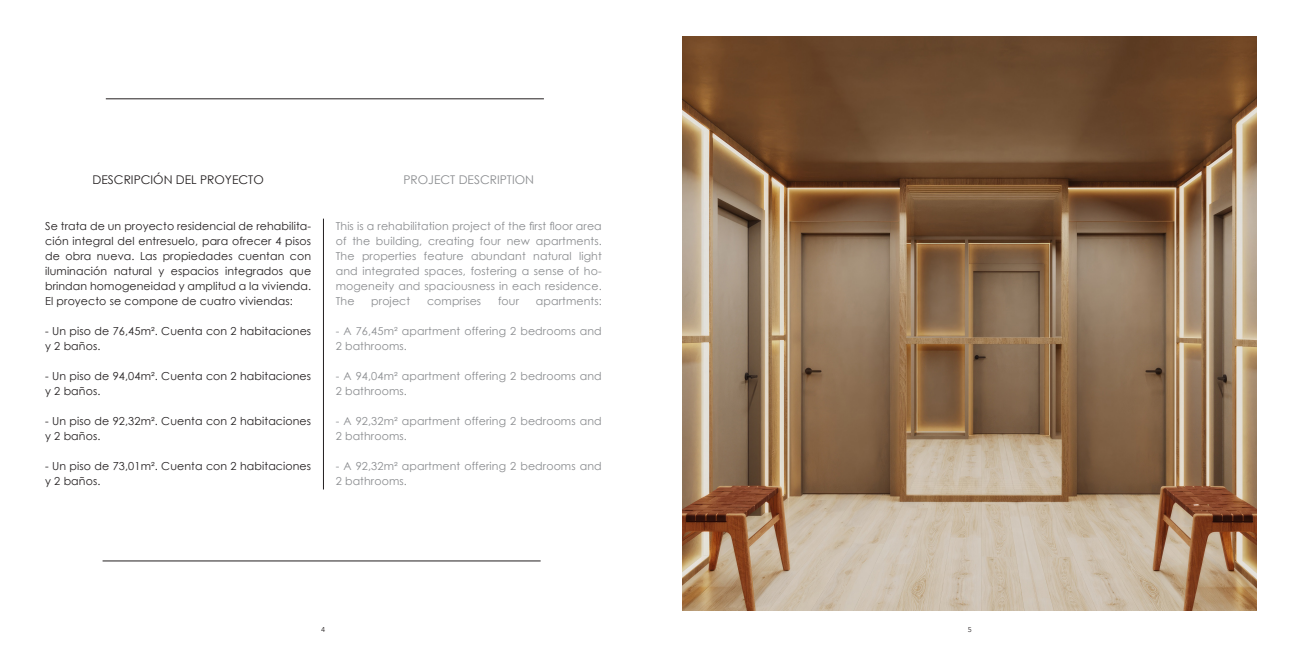
<style>
.page{position:relative;width:1293px;height:647px;background:#fff}
.page>*{position:absolute;margin:0;border:0;box-sizing:border-box;transform-origin:0 0}
.t1{font:12px "Century Gothic";color:#231f20}
.t2{font:12px "Century Gothic";color:#8a8c8f}
.INGLES_TEXTO{font:11px/15px "Century Gothic";letter-spacing:.01em;color:#8a8c8f}
.CASTELLANO{font:11px/15px "Century Gothic";letter-spacing:.01em;color:#231f20}
.t3{font:7px "Avenir Next";color:#231f20}
</style>
<div class="page">
<img style="left:102px;top:98px;width:442px;height:464px">
<img style="left:682px;top:36px;width:575px;height:574px">
<p class="t1" style="left:93px;top:171px;width:173px">DESCRIPCIÓN DEL PROYECTO</p>
<p class="t2" style="left:403px;top:171px;width:132px">PROJECT DESCRIPTION</p>
<p class="INGLES_TEXTO" style="left:336px;top:218px;width:267px;text-align:justify">This is a rehabilitation project of the first floor area of the building, creating four new apartments.<br>The properties feature abundant natural light and integrated spaces, fostering a sense of ho&shy;mogeneity and spaciousness in each residence.<br>The</p>
<p class="CASTELLANO" style="left:45px;top:218px;width:267px;text-align:justify">Se trata de un proyecto residencial de rehabilita&shy;ción integral del entresuelo, para ofrecer 4 pisos de obra nueva. Las propiedades cuentan con iluminación natural y espacios integrados que brindan homogeneidad y amplitud a la vivienda.</p>
<p class="CASTELLANO" style="left:45px;top:293px;width:249px">El proyecto se compone de cuatro viviendas:</p>
<p class="CASTELLANO" style="left:45px;top:323px;width:267px">- Un piso de 76,45m². Cuenta con 2 habitaciones y 2 baños.</p>
<p class="CASTELLANO" style="left:45px;top:368px;width:267px">- Un piso de 94,04m². Cuenta con 2 habitaciones y 2 baños.</p>
<p class="CASTELLANO" style="left:45px;top:413px;width:267px">- Un piso de 92,32m². Cuenta con 2 habitaciones y 2 baños.</p>
<p class="CASTELLANO" style="left:45px;top:458px;width:267px">- Un piso de 73,01m². Cuenta con 2 habitaciones y 2 baños.</p>
<p class="INGLES_TEXTO" style="left:371px;top:293px;width:40px">project</p>
<p class="INGLES_TEXTO" style="left:427px;top:293px;width:56px">comprises</p>
<p class="INGLES_TEXTO" style="left:498px;top:293px;width:22px">four</p>
<p class="INGLES_TEXTO" style="left:536px;top:293px;width:67px">apartments:</p>
<p class="INGLES_TEXTO" style="left:336px;top:323px;width:267px">- A 76,45m² apartment offering 2 bedrooms and<br>2 bathrooms.</p>
<p class="INGLES_TEXTO" style="left:336px;top:368px;width:267px">- A 94,04m² apartment offering 2 bedrooms and<br>2 bathrooms.</p>
<p class="INGLES_TEXTO" style="left:336px;top:413px;width:267px">- A 92,32m² apartment offering 2 bedrooms and<br>2 bathrooms.</p>
<p class="INGLES_TEXTO" style="left:336px;top:458px;width:267px">- A 92,32m² apartment offering 2 bedrooms and<br>2 bathrooms.</p>
<p class="t3" style="left:321px;top:623px;width:6px">4</p>
<p class="t3" style="left:967px;top:623px;width:6px">5</p>
</div>
